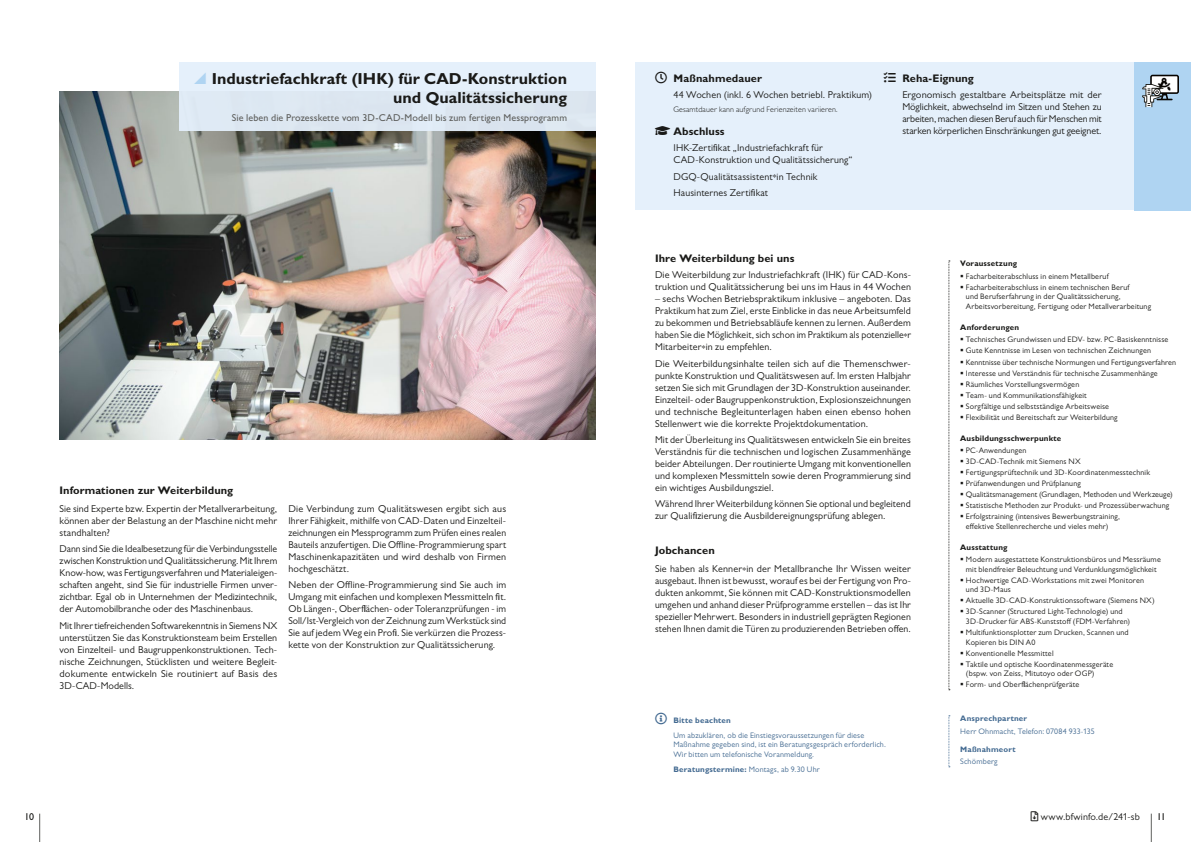
<style>
.page{position:relative;width:1191px;height:842px;background:#fff}
.page>*{position:absolute;margin:0;border:0;box-sizing:border-box;transform-origin:0 0}
.t1{font:700 16px/19.2px "Gill Sans MT Pro";color:#1a1a18;text-align:right}
.t2{font:700 11px "Gill Sans MT Pro";letter-spacing:.005em;color:#1a1a18}
.t3{font:10px/12px "Gill Sans MT Pro";letter-spacing:.01em;color:#1a1a18;text-align:justify}
.t4{font:500 10px "Gill Sans MT Pro";letter-spacing:.005em;color:#5f605e}
.t5{font:500 10px "Gill Sans MT Pro";color:#1a1a18}
.t6{font:8px/11px "Gill Sans MT Pro";letter-spacing:.02em;color:#1a1a18}
.t7{font:8px/9.6px "Gill Sans MT Pro";letter-spacing:.02em;color:#436a91}
.t8{font:700 8px "Gill Sans MT Pro";letter-spacing:.02em;color:#436a91}
.t9{font:700 8px "Gill Sans MT Pro";letter-spacing:.02em;color:#1a1a18}
.t10{font:300 8px "Gill Sans MT Pro";letter-spacing:.015em;color:#1a1a18}
.s1{font-weight:400}
</style>
<div class="page">
<svg style="left:1151px;top:814px;width:1px;height:28px"></svg>
<svg style="left:39px;top:814px;width:1px;height:28px"></svg>
<img style="left:60px;top:91px;width:535px;height:348px">
<div style="left:179px;top:63px;width:416px;height:68px;background:#e5f0fb"></div>
<svg style="left:948px;top:715px;width:2px;height:52px"></svg>
<div style="left:635px;top:63px;width:556px;height:147px;background:#e5f0fb"></div>
<div style="left:1134px;top:63px;width:57px;height:148px;background:#afd4f2"></div>
<svg style="left:948px;top:261px;width:2px;height:429px"></svg>
<svg style="left:1142px;top:75px;width:37px;height:32px"></svg>
<h1 class="t1" style="left:212px;top:68px;width:357px">Industriefachkraft (IHK) für CAD-Konstruktion und Qualitätssicherung</h1>
<p class="t4" style="left:232px;top:111px;width:337px">Sie leben die Prozesskette vom 3D-CAD-Modell bis zum fertigen Messprogramm</p>
<p class="t2" style="left:60px;top:484px;width:175px">Informationen zur Weiterbildung</p>
<p class="t3" style="left:60px;top:503px;width:219px">Sie sind Experte bzw. Expertin der Metallverarbeitung, können aber der Belastung an der Maschine nicht mehr standhalten?</p>
<p class="t3" style="left:60px;top:543px;width:219px">Dann sind Sie die Idealbesetzung für die Verbindungsstelle zwischen Konstruktion und Qualitätssicherung. Mit Ihrem Know-how, was Fertigungsverfahren und Materialeigen&shy;schaften angeht, sind Sie für industrielle Firmen unver&shy;zichtbar. Egal ob in Unternehmen der Medizintechnik, der Automobilbranche oder des Maschinenbaus.</p>
<p class="t3" style="left:60px;top:619px;width:219px">Mit Ihrer tiefreichenden Softwarekenntnis in Siemens NX unterstützen Sie das Konstruktionsteam beim Erstellen von Einzelteil- und Baugruppenkonstruktionen. Tech&shy;nische Zeichnungen, Stücklisten und weitere Begleit&shy;dokumente entwickeln Sie routiniert auf Basis des 3D-CAD-Modells.</p>
<p class="t3" style="left:288px;top:503px;width:219px">Die Verbindung zum Qualitätswesen ergibt sich aus Ihrer Fähigkeit, mithilfe von CAD-Daten und Einzelteil&shy;zeichnungen ein Messprogramm zum Prüfen eines realen Bauteils anzufertigen. Die Offline-Programmierung spart Maschinenkapazitäten und wird deshalb von Firmen hochgeschätzt.</p>
<p class="t3" style="left:288px;top:579px;width:219px">Neben der Offline-Programmierung sind Sie auch im Umgang mit einfachen und komplexen Messmitteln fit.<br>Ob Längen-, Oberflächen- oder Toleranzprüfungen - im Soll/Ist-Vergleich von der Zeichnung zum Werkstück sind Sie auf jedem Weg ein Profi. Sie verkürzen die Prozess&shy;kette von der Konstruktion zur Qualitätssicherung.</p>
<p class="t2" style="left:673px;top:71px;width:90px">Maßnahmedauer</p>
<p class="t3" style="left:673px;top:88px;width:200px">44 Wochen (inkl. 6 Wochen betriebl. Praktikum)</p>
<p class="t10" style="left:673px;top:104px;width:166px">Gesamtdauer kann aufgrund Ferienzeiten variieren.</p>
<p class="t2" style="left:673px;top:124px;width:53px">Abschluss</p>
<p class="t3" style="left:673px;top:142px;width:181px">IHK-Zertifikat „Industriefachkraft für<br>CAD-Konstruktion und Qualitätssicherung“</p>
<p class="t3" style="left:673px;top:168px;width:145px;line-height:16.2px">DGQ-Qualitätsassistent*in Technik<br>Hausinternes Zertifikat</p>
<p class="t2" style="left:902px;top:71px;width:73px">Reha-Eignung</p>
<p class="t3" style="left:902px;top:88px;width:201px">Ergonomisch gestaltbare Arbeitsplätze mit der Möglichkeit, abwechselnd im Sitzen und Stehen zu arbeiten, machen diesen Beruf auch für Menschen mit starken körperlichen Einschränkungen gut geeignet.</p>
<p class="t2" style="left:655px;top:251px;width:141px">Ihre Weiterbildung bei uns</p>
<p class="t3" style="left:655px;top:269px;width:257px">Die Weiterbildung zur Industriefachkraft (IHK) für CAD-Kons&shy;truktion und Qualitätssicherung bei uns im Haus in 44 Wochen</p>
<p class="t3" style="left:655px;top:293px;width:257px">– sechs Wochen Betriebspraktikum inklusive – angeboten. Das Praktikum hat zum Ziel, erste Einblicke in das neue Arbeitsumfeld zu bekommen und Betriebsabläufe kennen zu lernen. Außerdem haben Sie die Möglichkeit, sich schon im Praktikum als potenzielle*r Mitarbeiter*in zu empfehlen.</p>
<p class="t3" style="left:655px;top:357px;width:257px">Die Weiterbildungsinhalte teilen sich auf die Themenschwer&shy;punkte Konstruktion und Qualitätswesen auf. Im ersten Halbjahr setzen Sie sich mit Grundlagen der 3D-Konstruktion auseinander.<br>Einzelteil- oder Baugruppenkonstruktion, Explosionszeichnungen und technische Begleitunterlagen haben einen ebenso hohen Stellenwert wie die korrekte Projektdokumentation.</p>
<p class="t3" style="left:655px;top:433px;width:257px">Mit der Überleitung ins Qualitätswesen entwickeln Sie ein breites Verständnis für die technischen und logischen Zusammenhänge beider Abteilungen. Der routinierte Umgang mit konventionellen und komplexen Messmitteln sowie deren Programmierung sind ein wichtiges Ausbildungsziel.</p>
<p class="t3" style="left:655px;top:498px;width:257px">Während Ihrer Weiterbildung können Sie optional und begleitend zur Qualifizierung die Ausbildereignungsprüfung ablegen.</p>
<p class="t2" style="left:655px;top:544px;width:61px">Jobchancen</p>
<p class="t3" style="left:655px;top:563px;width:257px">Sie haben als Kenner*in der Metallbranche Ihr Wissen weiter ausgebaut. Ihnen ist bewusst, worauf es bei der Fertigung von Pro&shy;dukten ankommt, Sie können mit CAD-Konstruktionsmodellen umgehen und anhand dieser Prüfprogramme erstellen – das ist Ihr spezieller Mehrwert. Besonders in industriell geprägten Regionen stehen Ihnen damit die Türen zu produzierenden Betrieben offen.</p>
<p class="t8" style="left:673px;top:715px;width:59px">Bitte beachten</p>
<p class="t7" style="left:673px;top:730px;width:214px">Um abzuklären, ob die Einstiegsvoraussetzungen für diese<br>Maßnahme gegeben sind, ist ein Beratungsgespräch erforderlich.<br>Wir bitten um telefonische Voranmeldung.</p>
<p class="t8" style="left:673px;top:764px;width:148px">Beratungstermine: <span class="s1">Montags, ab 9.30 Uhr</span></p>
<p class="t9" style="left:960px;top:259px;width:58px">Voraussetzung</p>
<p class="t6" style="left:966px;top:271px;width:165px">Facharbeiterabschluss in einem Metallberuf<br>Facharbeiterabschluss in einem technischen Beruf</p>
<p class="t6" style="left:966px;top:292px;width:187px;line-height:9.6px">und Berufserfahrung in der Qualitätssicherung,<br>Arbeitsvorbereitung, Fertigung oder Metallverarbeitung</p>
<p class="t9" style="left:960px;top:322px;width:60px">Anforderungen</p>
<p class="t6" style="left:965px;top:334px;width:212px">Technisches Grundwissen und EDV- bzw. PC-Basiskenntnisse Gute Kenntnisse im Lesen von technischen Zeichnungen Kenntnisse über technische Normungen und Fertigungsverfahren Interesse und Verständnis für technische Zusammenhänge Räumliches Vorstellungsvermögen<br>Team- und Kommunikationsfähigkeit<br>Sorgfältige und selbstständige Arbeitsweise<br>Flexibilität und Bereitschaft zur Weiterbildung</p>
<p class="t9" style="left:960px;top:433px;width:103px">Ausbildungsschwerpunkte</p>
<p class="t6" style="left:965px;top:445px;width:209px">PC-Anwendungen<br>3D-CAD-Technik mit Siemens NX<br>Fertigungsprüftechnik und 3D-Koordinatenmesstechnik Prüfanwendungen und Prüfplanung<br>Qualitätsmanagement (Grundlagen, Methoden und Werkzeuge)<br>Statistische Methoden zur Produkt- und Prozessüberwachung Erfolgstraining (intensives Bewerbungstraining,</p>
<p class="t6" style="left:966px;top:520px;width:144px">effektive Stellenrecherche und vieles mehr)</p>
<p class="t9" style="left:960px;top:542px;width:49px">Ausstattung</p>
<p class="t6" style="left:966px;top:554px;width:196px;line-height:9.6px">Modern ausgestattete Konstruktionsbüros und Messräume mit blendfreier Beleuchtung und Verdunklungsmöglichkeit</p>
<p class="t6" style="left:966px;top:575px;width:180px;line-height:9.6px">Hochwertige CAD-Workstations mit zwei Monitoren und 3D-Maus</p>
<p class="t6" style="left:966px;top:595px;width:190px">Aktuelle 3D-CAD-Konstruktionssoftware (Siemens NX)<br>3D-Scanner (Structured Light-Technologie) und</p>
<p class="t6" style="left:966px;top:616px;width:166px">3D-Drucker für ABS-Kunststoff (FDM-Verfahren)<br>Multifunktionsplotter zum Drucken, Scannen und</p>
<p class="t6" style="left:966px;top:636px;width:149px">Kopieren bis DIN A0<br>Konventionelle Messmittel<br>Taktile und optische Koordinatenmessgeräte</p>
<p class="t6" style="left:966px;top:668px;width:130px">(bspw. von Zeiss, Mitutoyo oder OGP)<br>Form- und Oberflächenprüfgeräte</p>
<p class="t8" style="left:960px;top:714px;width:68px">Ansprechpartner</p>
<p class="t7" style="left:960px;top:726px;width:136px">Herr Ohnmacht, Telefon: 07084 933-135</p>
<p class="t8" style="left:960px;top:744px;width:57px">Maßnahmeort</p>
<p class="t7" style="left:960px;top:757px;width:39px">Schömberg</p>
<p class="t5" style="left:24px;top:811px;width:11px">10</p>
<p class="t3" style="left:1031px;top:811px;width:111px">●□■●□ www.bfwinfo.de/241-sb</p>
<p class="t5" style="left:1157px;top:811px;width:10px">11</p>
</div>
